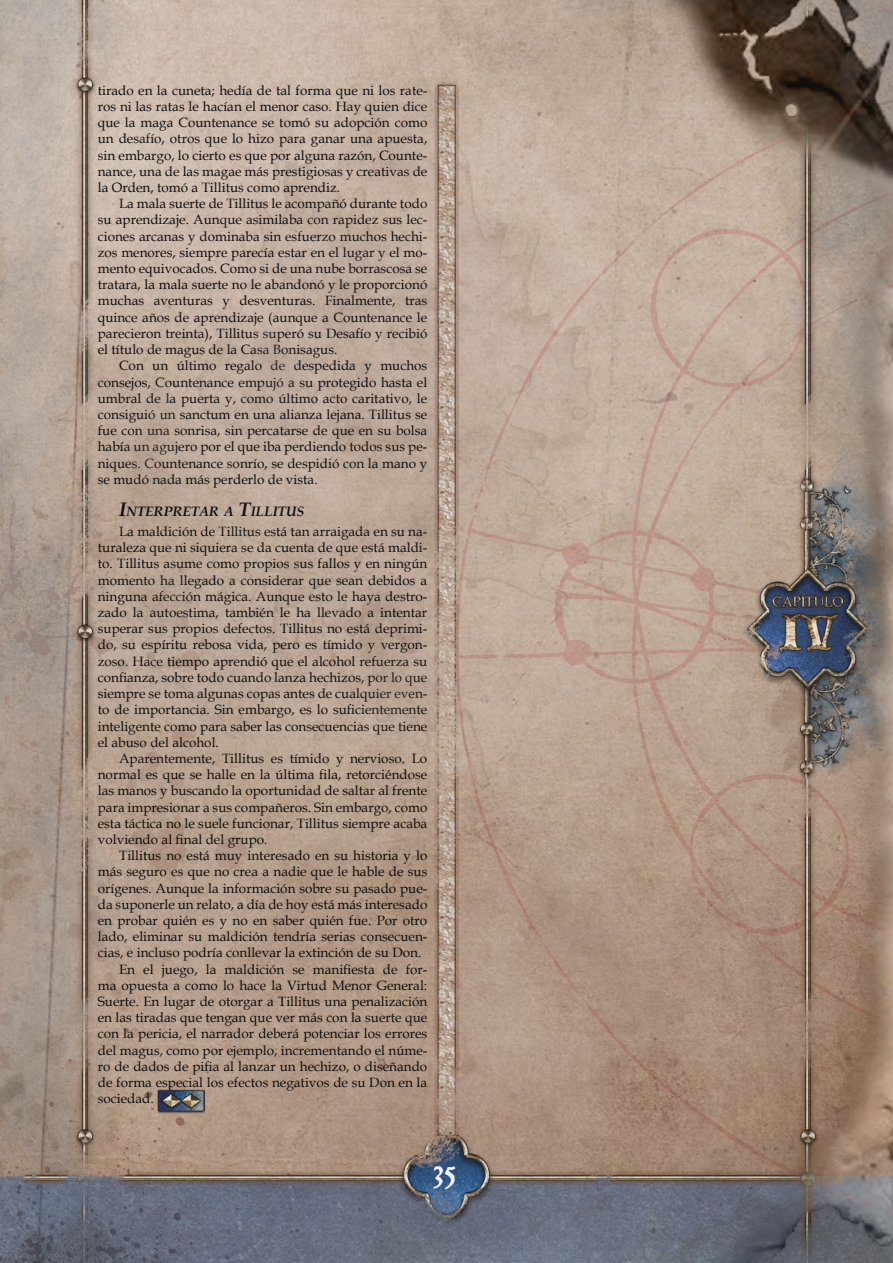
<style>
.page{position:relative;width:893px;height:1263px;background:#fff}
.page>*{position:absolute;margin:0;border:0;box-sizing:border-box;transform-origin:0 0}
.t1{font:36px "JSL Blackletter";color:#fff}
.t2{font:italic 700 13.65px "Book Antiqua";color:#000}
.t3{font:13.5px/16.2px "Book Antiqua";color:#000;text-align:justify}
.s1{font-size:19.5px}
</style>
<div class="page">
<img style="left:0;top:0;width:893px;height:1263px">
<svg style="left:459px;top:538px;width:7px;height:460px;background:#b79f8e"></svg>
<svg style="left:466px;top:81px;width:427px;height:1149px;background:#b29d8d"></svg>
<svg style="left:584px;top:999px;width:297px;height:207px;background:#9a8271"></svg>
<img style="left:434px;top:81px;width:25px;height:1046px">
<img style="left:0;top:1171px;width:893px;height:13px">
<img style="left:72px;top:0;width:26px;height:1263px">
<img style="left:795px;top:0;width:26px;height:1263px">
<img style="left:396px;top:1127px;width:101px;height:101px">
<img style="left:157px;top:1090px;width:48px;height:23px">
<img style="left:797px;top:474px;width:96px;height:306px">
<img style="left:740px;top:564px;width:135px;height:136px">
<img style="left:771px;top:609px;width:74px;height:60px">
<img style="left:769px;top:590px;width:77px;height:19px">
<p class="t3" style="left:98px;top:82px;width:331px">tirado en la cuneta; hedía de tal forma que ni los rate&shy;ros ni las ratas le hacían el menor caso. Hay quien dice que la maga Countenance se tomó su adopción como un desafío, otros que lo hizo para ganar una apuesta, sin embargo, lo cierto es que por alguna razón, Counte&shy;nance, una de las magae más prestigiosas y creativas de la Orden, tomó a Tillitus como aprendiz.</p>
<p class="t3" style="left:98px;top:195px;width:331px;text-indent:21px">La mala suerte de Tillitus le acompañó durante todo su aprendizaje. Aunque asimilaba con rapidez sus lec&shy;ciones arcanas y dominaba sin esfuerzo muchos hechi&shy;zos menores, siempre parecía estar en el lugar y el mo&shy;mento equivocados. Como si de una nube borrascosa se tratara, la mala suerte no le abandonó y le proporcionó muchas aventuras y desventuras. Finalmente, tras quince años de aprendizaje (aunque a Countenance le parecieron treinta), Tillitus superó su Desafío y recibió el título de magus de la Casa Bonisagus.</p>
<p class="t3" style="left:98px;top:357px;width:331px;text-indent:21px">Con un último regalo de despedida y muchos consejos, Countenance empujó a su protegido hasta el umbral de la puerta y, como último acto caritativo, le consiguió un sanctum en una alianza lejana. Tillitus se fue con una sonrisa, sin percatarse de que en su bolsa había un agujero por el que iba perdiendo todos sus pe&shy;niques. Countenance sonrío, se despidió con la mano y se mudó nada más perderlo de vista.</p>
<p class="t2" style="left:119px;top:501px;width:187px"><span class="s1">I</span>NTERPRETAR A <span class="s1">T</span>ILLITUS</p>
<p class="t3" style="left:98px;top:523px;width:331px;text-indent:21px">La maldición de Tillitus está tan arraigada en su na&shy;turaleza que ni siquiera se da cuenta de que está maldi&shy;to. Tillitus asume como propios sus fallos y en ningún momento ha llegado a considerar que sean debidos a ninguna afección mágica. Aunque esto le haya destro&shy;zado la autoestima, también le ha llevado a intentar superar sus propios defectos. Tillitus no está deprimi&shy;do, su espíritu rebosa vida, pero es tímido y vergon&shy;zoso. Hace tiempo aprendió que el alcohol refuerza su confianza, sobre todo cuando lanza hechizos, por lo que siempre se toma algunas copas antes de cualquier even&shy;to de importancia. Sin embargo, es lo suficientemente inteligente como para saber las consecuencias que tiene el abuso del alcohol.</p>
<p class="t3" style="left:98px;top:750px;width:331px;text-indent:21px">Aparentemente, Tillitus es tímido y nervioso. Lo normal es que se halle en la última fila, retorciéndose las manos y buscando la oportunidad de saltar al frente para impresionar a sus compañeros. Sin embargo, como esta táctica no le suele funcionar, Tillitus siempre acaba volviendo al final del grupo.</p>
<p class="t3" style="left:119px;top:847px;width:310px">Tillitus no está muy interesado en su historia y lo</p>
<p class="t3" style="left:98px;top:863px;width:331px">más seguro es que no crea a nadie que le hable de sus</p>
<p class="t3" style="left:98px;top:879px;width:331px">orígenes. Aunque la información sobre su pasado pue-</p>
<p class="t3" style="left:98px;top:896px;width:331px">da suponerle un relato, a día de hoy está más interesado</p>
<p class="t3" style="left:98px;top:912px;width:331px">en probar quién es y no en saber quién fue. Por otro</p>
<p class="t3" style="left:98px;top:928px;width:331px">lado, eliminar su maldición tendría serias consecuen-</p>
<p class="t3" style="left:98px;top:944px;width:325px">cias, e incluso podría conllevar la extinción de su Don.</p>
<p class="t3" style="left:119px;top:960px;width:310px">En el juego, la maldición se manifiesta de for-</p>
<p class="t3" style="left:98px;top:977px;width:331px">ma opuesta a como lo hace la Virtud Menor General:</p>
<p class="t3" style="left:98px;top:993px;width:331px">Suerte. En lugar de otorgar a Tillitus una penalización</p>
<p class="t3" style="left:98px;top:1009px;width:331px">en las tiradas que tengan que ver más con la suerte que</p>
<p class="t3" style="left:98px;top:1025px;width:331px">con la pericia, el narrador deberá potenciar los errores</p>
<p class="t3" style="left:98px;top:1041px;width:331px">del magus, como por ejemplo, incrementando el núme-</p>
<p class="t3" style="left:98px;top:1058px;width:331px">ro de dados de pifia al lanzar un hechizo, o diseñando</p>
<p class="t3" style="left:98px;top:1074px;width:331px">de forma especial los efectos negativos de su Don en la</p>
<p class="t3" style="left:98px;top:1090px;width:58px">sociedad.</p>
<h1 class="t1" style="left:434px;top:1157px;width:25px">35</h1>
</div>
